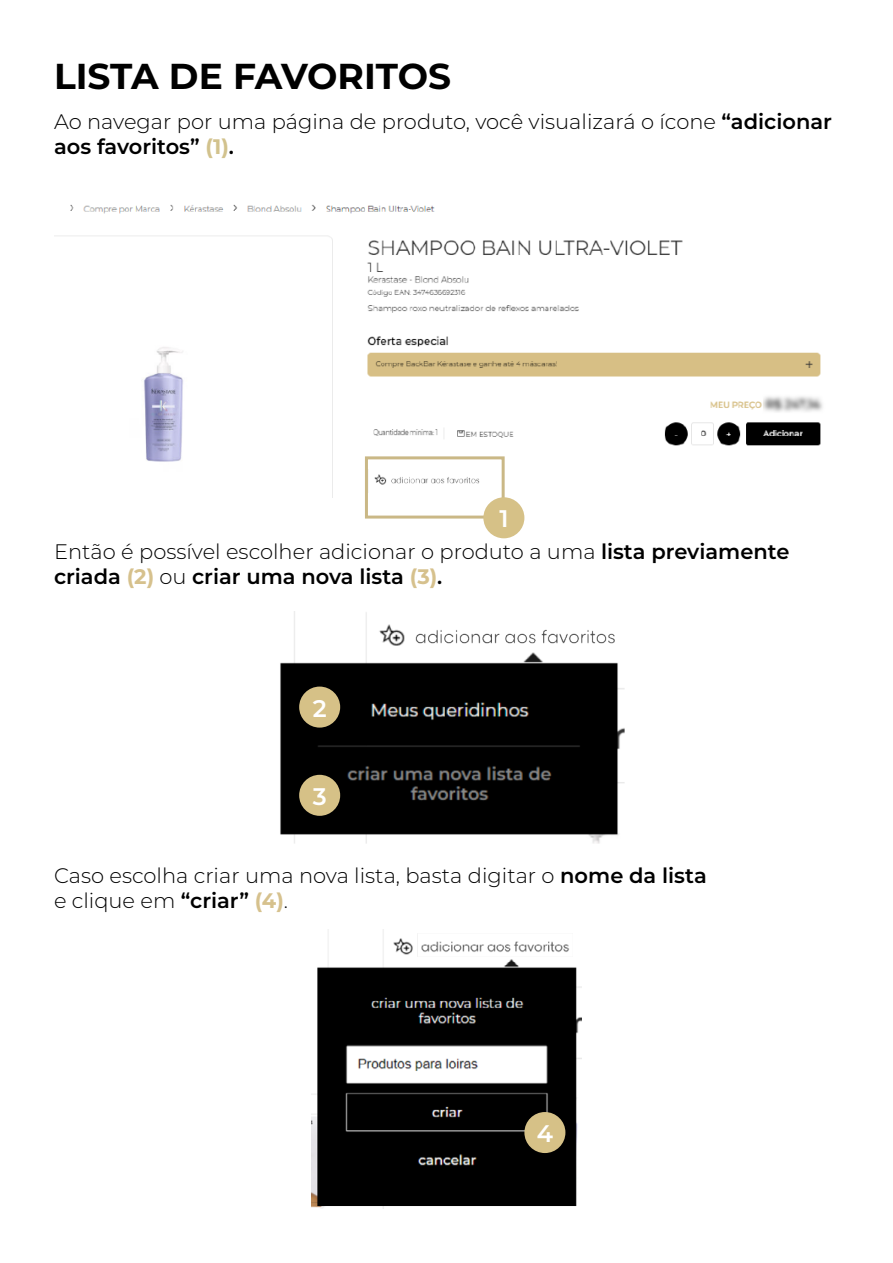
<style>
.page{position:relative;width:893px;height:1263px;background:#fff}
.page>*{position:absolute;margin:0;border:0;box-sizing:border-box;transform-origin:0 0}
.t1{font:700 36px "Montserrat";color:#000}
.t2{font:600 24px "Montserrat";color:#fff}
.t3{font:300 21px/25.2px "Montserrat";color:#000}
.s1{font-weight:600}
.s2{font-weight:700;color:#d2c28d}
.s3{font-weight:700;color:#d6c18d}
</style>
<div class="page">
<img style="left:312px;top:929px;width:269px;height:280px">
<img style="left:280px;top:612px;width:344px;height:231px">
<img style="left:54px;top:204px;width:769px;height:293px">
<div style="left:365px;top:456px;width:140px;height:63px;border:3px solid #cab886"></div>
<div style="left:483px;top:497px;width:41px;height:41px;background:#d6c187;border-radius:50%"></div>
<div style="left:299px;top:686px;width:41px;height:42px;background:#d6c187;border-radius:50%"></div>
<div style="left:524px;top:1112px;width:41px;height:41px;background:#d6c187;border-radius:50%"></div>
<div style="left:299px;top:775px;width:41px;height:41px;background:#d6c187;border-radius:50%"></div>
<h1 class="t1" style="left:54px;top:50px;width:399px">LISTA DE FAVORITOS</h1>
<p class="t3" style="left:54px;top:108px;width:779px">Ao navegar por uma página de produto, você visualizará o ícone <span class="s1">“adicionar aos favoritos”</span> <span class="s2">(1)</span><span class="s1">.</span></p>
<p class="t2" style="left:499px;top:502px;width:11px">1</p>
<p class="t3" style="left:54px;top:538px;width:737px">Então é possível escolher adicionar o produto a uma <span class="s1">lista previamente criada</span> <span class="s3">(2)</span> ou <span class="s1">criar uma nova lista</span> <span class="s3">(3)</span><span class="s1">.</span></p>
<p class="t2" style="left:313px;top:691px;width:15px">2</p>
<p class="t2" style="left:313px;top:779px;width:15px">3</p>
<p class="t3" style="left:54px;top:862px;width:654px">Caso escolha criar uma nova lista, basta digitar o <span class="s1">nome da lista </span>e clique em <span class="s1">“criar”</span> <span class="s3">(4)</span>.</p>
<p class="t2" style="left:537px;top:1116px;width:18px">4</p>
</div>
